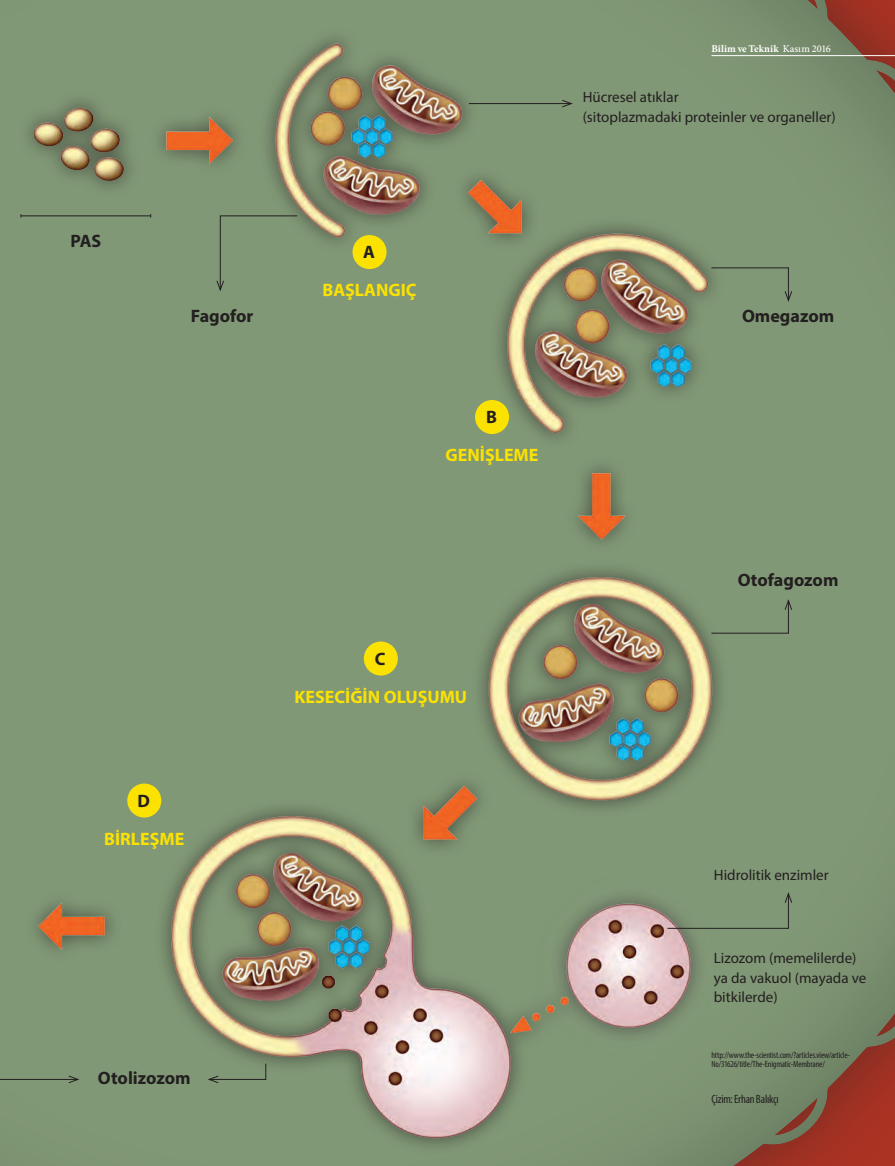
<style>
.page{position:relative;width:895px;height:1166px;background:#fff}
.page>*{position:absolute;margin:0;border:0;box-sizing:border-box;transform-origin:0 0}
.t1{font:700 18px "Myriad Pro";color:#231f20}
.t2{font:700 18px "Myriad Pro";color:#fbe201}
.t3{font:15px/19.5px "Myriad Pro";color:#231f20}
.t4{font:condensed 12px "Myriad Pro";letter-spacing:-.015em;color:#231f20}
.t5{font:700 10.35px "Minion Pro";letter-spacing:.005em;color:#fff}
.t6{font:condensed 9px/9px "Myriad Pro";letter-spacing:-.015em;color:#231f20}
.s1{font-weight:500}
</style>
<div class="page">
<div style="left:0;top:0;width:894px;height:1166px;background:#231f20;opacity:.35"></div>
<img style="left:0;top:21px;width:763px;height:1139px">
<hr style="left:711px;top:55px;width:183px;height:1px;background:#fff">
<hr style="left:21px;top:215px;width:130px;height:1px;background:#231f20">
<hr style="left:468px;top:103px;width:103px;height:1px;background:#231f20">
<svg style="left:561px;top:99px;width:12px;height:9px"></svg>
<div style="left:216px;top:215px;width:82px;height:77px;background:#819876"></div>
<div style="left:0;top:1042px;width:80px;height:41px;background:#819876"></div>
<svg style="left:207px;top:1063px;width:59px;height:20px"></svg>
<svg style="left:710px;top:267px;width:82px;height:36px"></svg>
<svg style="left:710px;top:598px;width:82px;height:36px"></svg>
<svg style="left:666px;top:891px;width:126px;height:38px"></svg>
<div style="left:352px;top:235px;width:34px;height:34px;background:#fbe201;border-radius:50%"></div>
<div style="left:475px;top:400px;width:34px;height:34px;background:#fbe201;border-radius:50%"></div>
<div style="left:127px;top:783px;width:34px;height:34px;background:#fbe201;border-radius:50%"></div>
<div style="left:364px;top:641px;width:34px;height:34px;background:#fbe201;border-radius:50%"></div>
<p class="t5" style="left:711px;top:41px;width:121px">Bilim ve Teknik <span class="s1">Kasım 2016</span></p>
<p class="t3" style="left:582px;top:87px;width:254px">Hücresel atıklar<br>(sitoplazmadaki proteinler ve organeller)</p>
<p class="t1" style="left:70px;top:229px;width:32px">PAS</p>
<p class="t1" style="left:363px;top:241px;width:13px">A</p>
<p class="t2" style="left:322px;top:279px;width:95px">BAŞLANGIÇ</p>
<p class="t1" style="left:191px;top:304px;width:64px">Fagofor</p>
<p class="t1" style="left:741px;top:304px;width:94px">Omegazom</p>
<p class="t1" style="left:486px;top:406px;width:12px">B</p>
<p class="t2" style="left:445px;top:443px;width:94px">GENİŞLEME</p>
<p class="t1" style="left:137px;top:789px;width:14px">D</p>
<p class="t2" style="left:104px;top:827px;width:82px">BİRLEŞME</p>
<p class="t1" style="left:375px;top:647px;width:12px">C</p>
<p class="t2" style="left:294px;top:685px;width:174px">KESECİĞİN OLUŞUMU</p>
<p class="t1" style="left:737px;top:568px;width:102px">Otofagozom</p>
<p class="t3" style="left:713px;top:865px;width:116px">Hidrolitik enzimler</p>
<p class="t3" style="left:713px;top:948px;width:154px">Lizozom (memelilerde) ya da vakuol (mayada ve bitkilerde)</p>
<p class="t6" style="left:711px;top:1050px;width:140px">http://www.the-scientist.com/?articles.view/article-<br>No/31626/title/The-Enigmatic-Membrane/</p>
<p class="t1" style="left:98px;top:1066px;width:94px">Otolizozom</p>
<p class="t4" style="left:711px;top:1091px;width:69px">Çizim: Erhan Balıkçı</p>
</div>
